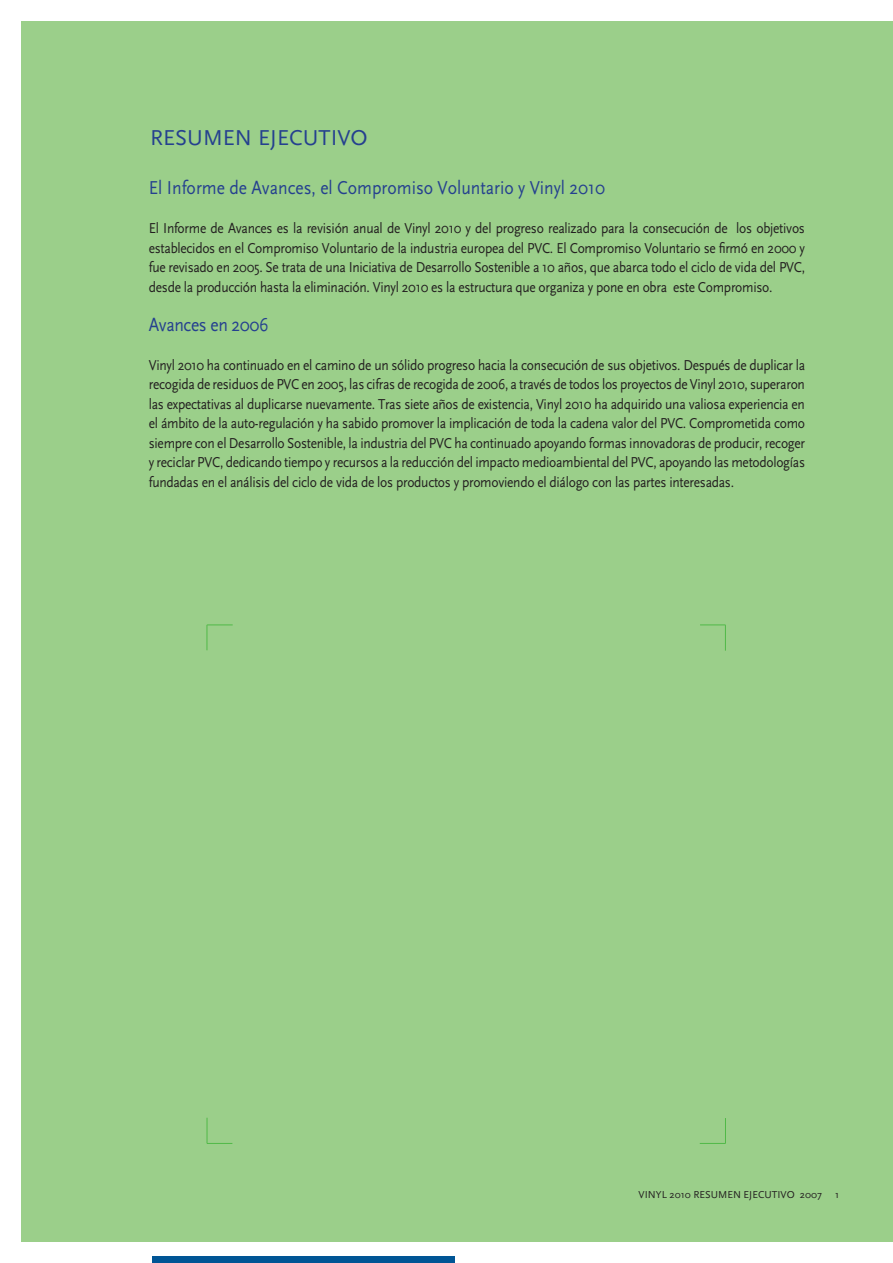
<style>
.page{position:relative;width:893px;height:1263px;background:#fff}
.page>*{position:absolute;margin:0;border:0;box-sizing:border-box;transform-origin:0 0}
.t1{font:22.5px "Scala Sans";color:#25408f}
.t2{font:19.5px "Scala Sans";color:#25408f;scale:.9 1}
.t3{font:19.5px "Scala Sans";letter-spacing:-.02em;color:#25408f;scale:.9 1}
.t4{font:15px/19.5px "Scala Sans";letter-spacing:-.02em;color:#231f20;text-align:justify;scale:.9 1}
.t5{font:10.5px "Scala Sans";color:#231f20}
</style>
<div class="page">
<div style="left:21px;top:21px;width:872px;height:1221px;background:#9bcf8a"></div>
<div style="left:152px;top:1256px;width:302px;height:7px;background:#005595"></div>
<svg style="left:207px;top:625px;width:26px;height:25px"></svg>
<svg style="left:700px;top:625px;width:26px;height:26px"></svg>
<svg style="left:700px;top:1118px;width:26px;height:26px"></svg>
<svg style="left:207px;top:1118px;width:25px;height:26px"></svg>
<h1 class="t1" style="left:150px;top:126px;width:219px">RESUMEN EJECUTIVO</h1>
<h2 class="t2" style="left:149px;top:177px;width:508px">El Informe de Avances, el Compromiso Voluntario y Vinyl 2010</h2>
<p class="t4" style="left:149px;top:219px;width:731px">El Informe de Avances es la revisión anual de Vinyl 2010 y del progreso realizado para la consecución de los objetivos establecidos en el Compromiso Voluntario de la industria europea del PVC. El Compromiso Voluntario se firmó en 2000 y fue revisado en 2005. Se trata de una Iniciativa de Desarrollo Sostenible a 10 años, que abarca todo el ciclo de vida del PVC, desde la producción hasta la eliminación. Vinyl 2010 es la estructura que organiza y pone en obra este Compromiso.</p>
<h2 class="t3" style="left:149px;top:314px;width:135px">Avances en 2006</h2>
<p class="t4" style="left:149px;top:355px;width:731px">Vinyl 2010 ha continuado en el camino de un sólido progreso hacia la consecución de sus objetivos. Después de duplicar la recogida de residuos de PVC en 2005, las cifras de recogida de 2006, a través de todos los proyectos de Vinyl 2010, superaron las expectativas al duplicarse nuevamente. Tras siete años de existencia, Vinyl 2010 ha adquirido una valiosa experiencia en el ámbito de la auto-regulación y ha sabido promover la implicación de toda la cadena valor del PVC. Comprometida como siempre con el Desarrollo Sostenible, la industria del PVC ha continuado apoyando formas innovadoras de producir, recoger y reciclar PVC, dedicando tiempo y recursos a la reducción del impacto medioambiental del PVC, apoyando las metodologías fundadas en el análisis del ciclo de vida de los productos y promoviendo el diálogo con las partes interesadas.</p>
<p class="t5" style="left:639px;top:1189px;width:185px">VINYL 2010 RESUMEN EJECUTIVO 2007</p>
<p class="t5" style="left:835px;top:1189px;width:6px">1</p>
</div>
